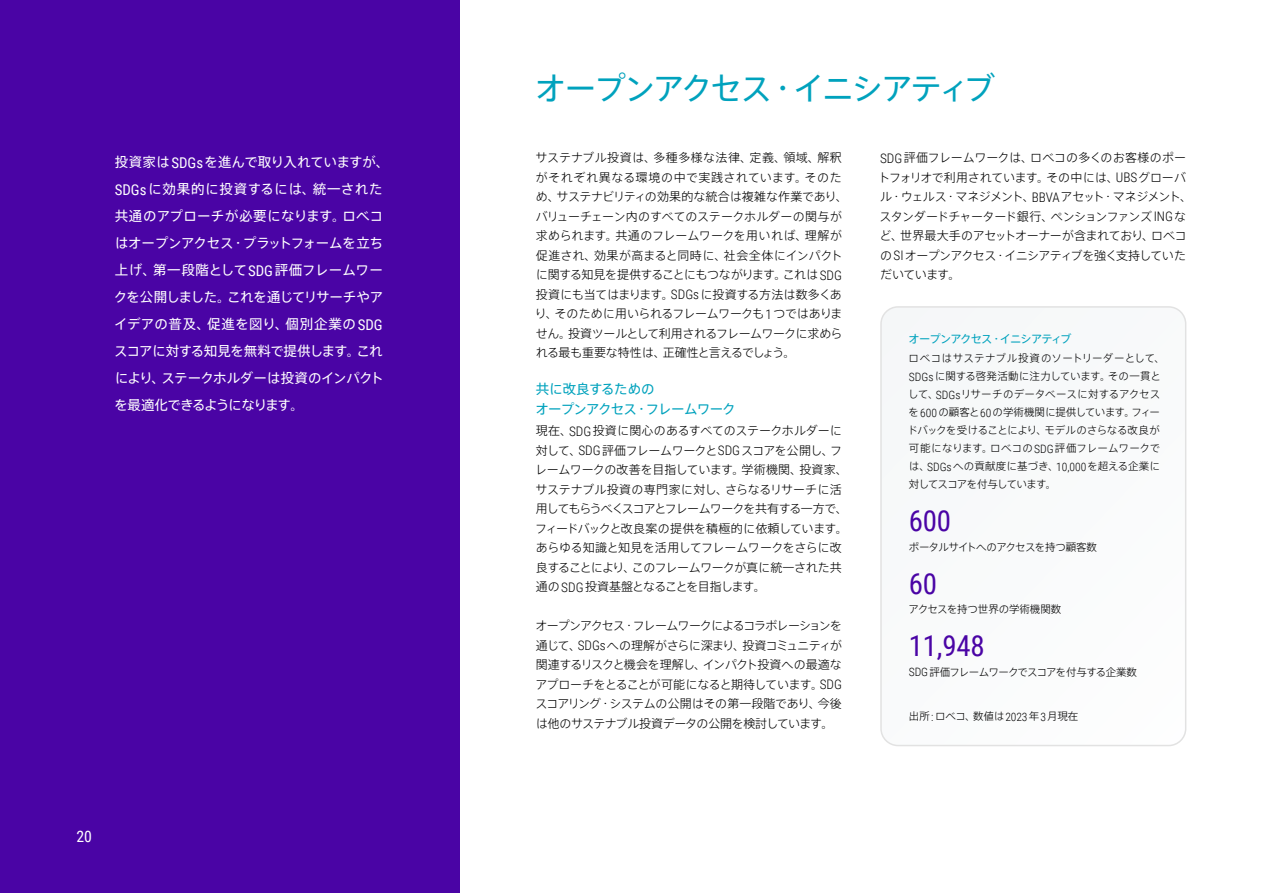
<style>
.page{position:relative;width:1263px;height:893px;background:#fff}
.page>*{position:absolute;margin:0;border:0;box-sizing:border-box;transform-origin:0 0}
.t1{font:31.5px "Axis Std";letter-spacing:-.07em;color:#00a2bd}
.t2{font:28.95px "Roboto Condensed";letter-spacing:-.01em;color:#4a04a5}
.t3{font:15.75px "Roboto Condensed";color:#fff}
.t4{font:13.5px/27px "Axis Std";letter-spacing:-.01em;color:#fff}
.t5{font:13.5px/19.5px "Axis Std";letter-spacing:-.05em;color:#00a2bd}
.t6{font:300 12px/19.5px "Axis Std";letter-spacing:-.025em;color:#000}
.t7{font:11.25px "Axis Std";letter-spacing:-.08em;color:#00a2bd}
.t8{font:300 10.5px/18px "Axis Std";letter-spacing:-.015em;color:#000}
.t9{font:300 10.5px "Axis Std";letter-spacing:-.065em;color:#000}
.t10{font:300 10.5px "Axis Std";letter-spacing:-.055em;color:#000}
.s1{font-family:"Roboto Condensed";font-size:14.85px}
.s2{font-family:"Roboto Condensed";font-size:13.2px}
.s3{font-family:"Roboto Condensed";font-size:11.55px}
</style>
<div class="page">
<div style="left:881px;top:307px;width:305px;height:438px;background:#f9fafa;border-radius:17px"></div>
<div style="left:880px;top:306px;width:306px;height:440px;border:2px solid #cfcfcf;border-radius:17px"></div>
<div style="left:0;top:0;width:459px;height:893px;background:#4a04a5"></div>
<p class="t4" style="left:114px;top:148px;width:277px">投資家は<span class="s1">SDGs</span>を進んで取り入れていますが、<br><span class="s1">SDGs</span>に効果的に投資するには、統一された共通のアプローチが必要になります。ロベコはオープンアクセス・プラットフォームを立ち上げ、第一段階として<span class="s1">SDG</span>評価フレームワークを公開しました。これを通じてリサーチやアイデアの普及、促進を図り、個別企業の<span class="s1">SDG</span>スコアに対する知見を無料で提供します。これにより、ステークホルダーは投資のインパクトを最適化できるようになります。</p>
<h3 class="t3" style="left:77px;top:825px;width:17px">20</h3>
<h1 class="t1" style="left:535px;top:65px;width:462px">オープンアクセス・イニシアティブ</h1>
<p class="t6" style="left:535px;top:147px;width:314px">サステナブル投資は、多種多様な法律、定義、領域、解釈がそれぞれ異なる環境の中で実践されています。そのため、サステナビリティの効果的な統合は複雑な作業であり、バリューチェーン内のすべてのステークホルダーの関与が求められます。共通のフレームワークを用いれば、理解が促進され、効果が高まると同時に、社会全体にインパクトに関する知見を提供することにもつながります。これは <span class="s2">SDG</span>投資にも当てはまります。<span class="s2">SDGs</span>に投資する方法は数多くあり、そのために用いられるフレームワークも<span class="s2">1</span>つではありません。投資ツールとして利用されるフレームワークに求められる最も重要な特性は、正確性と言えるでしょう。</p>
<p class="t5" style="left:535px;top:379px;width:202px">共に改良するための<br>オープンアクセス・フレームワーク</p>
<p class="t6" style="left:535px;top:420px;width:314px">現在、<span class="s2">SDG</span>投資に関心のあるすべてのステークホルダーに対して、<span class="s2">SDG</span> 評価フレームワークと<span class="s2">SDG</span>スコアを公開し、フレームワークの改善を目指しています。学術機関、投資家、サステナブル投資の専門家に対し、さらなるリサーチに活用してもらうべくスコアとフレームワークを共有する一方で、フィードバックと改良案の提供を積極的に依頼しています。あらゆる知識と知見を活用してフレームワークをさらに改良することにより、このフレームワークが真に統一された共通の <span class="s2">SDG</span> 投資基盤となることを目指します。</p>
<p class="t6" style="left:535px;top:615px;width:308px;text-align:justify">オープンアクセス・フレームワークによるコラボレーションを通じて、<span class="s2">SDGs</span> への理解がさらに深まり、投資コミュニティが関連するリスクと機会を理解し、インパクト投資への最適なアプローチをとることが可能になると期待しています。<span class="s2">SDG</span>スコアリング・システムの公開はその第一段階であり、今後は他のサステナブル投資データの公開を検討しています。</p>
<p class="t6" style="left:878px;top:147px;width:315px"><span class="s2">SDG</span>評価フレームワークは、ロベコの多くのお客様のポートフォリオで利用されています。その中には、<span class="s2">UBS</span>グローバル・ウェルス・マネジメント、<span class="s2">BBVA</span>アセット・マネジメント、スタンダードチャータード銀行、ペンションファンズ <span class="s2">ING</span>など、世界最大手のアセットオーナーが含まれており、ロベコの <span class="s2">SI</span>オープンアクセス・イニシアティブを強く支持していただいています。</p>
<p class="t7" style="left:909px;top:331px;width:164px">オープンアクセス・イニシアティブ</p>
<p class="t8" style="left:907px;top:349px;width:259px">ロベコはサステナブル投資のソートリーダーとして、<br><span class="s3">SDGs</span>に関する啓発活動に注力しています。その一貫として、<span class="s3">SDGs</span>リサーチのデータベースに対するアクセスを<span class="s3">600</span>の顧客と<span class="s3">60</span>の学術機関に提供しています。フィードバックを受けることにより、モデルのさらなる改良が可能になります。ロベコの<span class="s3">SDG</span>評価フレームワークでは、<span class="s3">SDGs</span>への貢献度に基づき、<span class="s3">10,000</span>を超える企業に対してスコアを付与しています。</p>
<h2 class="t2" style="left:909px;top:501px;width:44px">600</h2>
<p class="t10" style="left:909px;top:539px;width:190px">ポータルサイトへのアクセスを持つ顧客数</p>
<h2 class="t2" style="left:909px;top:563px;width:30px">60</h2>
<p class="t8" style="left:908px;top:600px;width:154px">アクセスを持つ世界の学術機関数</p>
<h2 class="t2" style="left:909px;top:626px;width:77px">11,948</h2>
<p class="t9" style="left:909px;top:664px;width:229px"><span class="s3">SDG</span> 評価フレームワークでスコアを付与する企業数</p>
<p class="t8" style="left:909px;top:707px;width:171px">出所<span class="s3">:</span> ロベコ、数値は<span class="s3">2023</span>年<span class="s3">3</span>月現在</p>
</div>
